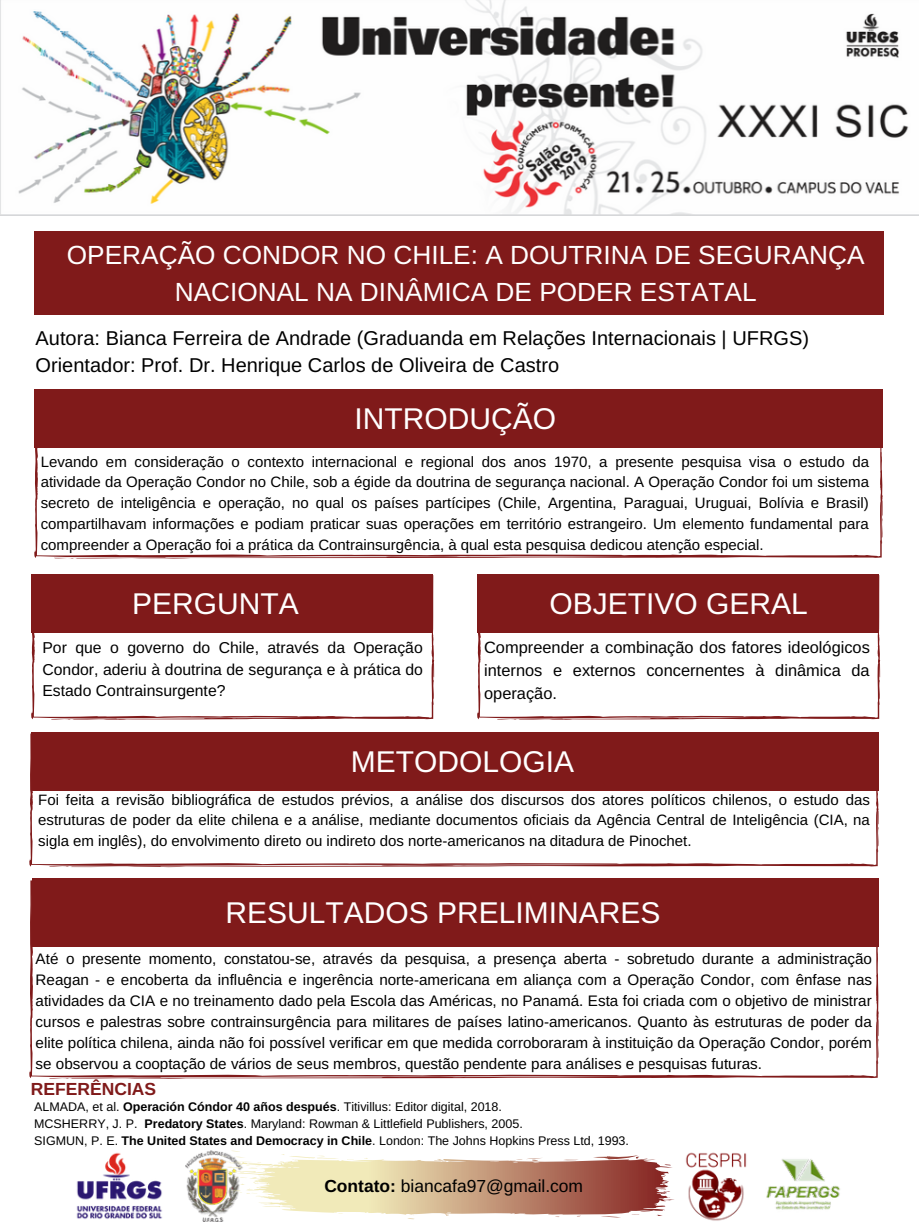
<style>
.page{position:relative;width:919px;height:1226px;background:#fff}
.page>*{position:absolute;margin:0;border:0;box-sizing:border-box;transform-origin:0 0}
.t1{font:30px "Arimo";color:#fff}
.t2{font:26.25px/36.6px "Arimo";color:#fff;text-align:center}
.t3{font:20px/27.2px "Arimo";color:#000}
.t4{font:700 17.5px "Arimo";color:#801a1a}
.t5{font:17.38px "Arimo";color:#000}
.t6{font:16.38px/22.8px "Arimo";color:#000;text-align:justify}
.t7{font:15.75px/21.9px "Arimo";color:#000;text-align:justify}
.t8{font:15.25px/21px "Arimo";color:#000;text-align:justify}
.t9{font:15px/20.8px "Arimo";color:#000;text-align:justify}
.t10{font:12.5px/16.8px "Arimo";color:#000}
.s1{font-weight:700}
</style>
<div class="page">
<img style="left:0;top:0;width:919px;height:216px">
<div style="left:34px;top:232px;width:849px;height:83px;background:#801a1a"></div>
<img style="left:685px;top:1152px;width:62px;height:69px">
<img style="left:766px;top:1159px;width:74px;height:51px">
<img style="left:186px;top:1150px;width:37px;height:70px">
<svg style="left:219px;top:1150px;width:455px;height:69px"></svg>
<img style="left:76px;top:1152px;width:86px;height:67px">
<svg style="left:29px;top:878px;width:850px;height:201px"></svg>
<div style="left:32px;top:878px;width:846px;height:69px;background:#801a1a"></div>
<svg style="left:29px;top:733px;width:850px;height:135px"></svg>
<div style="left:31px;top:732px;width:848px;height:58px;background:#801a1a"></div>
<svg style="left:31px;top:574px;width:403px;height:146px"></svg>
<div style="left:31px;top:574px;width:401px;height:59px;background:#801a1a"></div>
<svg style="left:477px;top:574px;width:403px;height:146px"></svg>
<div style="left:477px;top:574px;width:401px;height:59px;background:#801a1a"></div>
<svg style="left:34px;top:447px;width:848px;height:112px"></svg>
<div style="left:34px;top:389px;width:848px;height:58px;background:#801a1a"></div>
<h2 class="t2" style="left:67px;top:237px;width:799px">OPERAÇÃO CONDOR NO CHILE: A DOUTRINA DE SEGURANÇA<br>NACIONAL NA DINÂMICA DE PODER ESTATAL</h2>
<h3 class="t3" style="left:36px;top:324px;width:775px">Autora: Bianca Ferreira de Andrade (Graduanda em Relações Internacionais | UFRGS)<br>Orientador: Prof. Dr. Henrique Carlos de Oliveira de Castro</h3>
<h1 class="t1" style="left:354px;top:401px;width:203px">INTRODUÇÃO</h1>
<p class="t9" style="left:41px;top:451px;width:830px">Levando em consideração o contexto internacional e regional dos anos 1970, a presente pesquisa visa o estudo da atividade da Operação Condor no Chile, sob a égide da doutrina de segurança nacional. A Operação Condor foi um sistema secreto de inteligência e operação, no qual os países partícipes (Chile, Argentina, Paraguai, Uruguai, Bolívia e Brasil) compartilhavam informações e podiam praticar suas operações em território estrangeiro. Um elemento fundamental para compreender a Operação foi a prática da Contrainsurgência, à qual esta pesquisa dedicou atenção especial.</p>
<h1 class="t1" style="left:132px;top:587px;width:168px">PERGUNTA</h1>
<p class="t7" style="left:42px;top:636px;width:382px">Por que o governo do Chile, através da Operação Condor, aderiu à doutrina de segurança e à prática do Estado Contrainsurgente?</p>
<h1 class="t1" style="left:549px;top:587px;width:260px">OBJETIVO GERAL</h1>
<p class="t6" style="left:484px;top:636px;width:387px">Compreender a combinação dos fatores ideológicos internos e externos concernentes à dinâmica da operação.</p>
<h1 class="t1" style="left:351px;top:744px;width:225px">METODOLOGIA</h1>
<p class="t9" style="left:38px;top:789px;width:833px">Foi feita a revisão bibliográfica de estudos prévios, a análise dos discursos dos atores políticos chilenos, o estudo das estruturas de poder da elite chilena e a análise, mediante documentos oficiais da Agência Central de Inteligência (CIA, na sigla em inglês), do envolvimento direto ou indireto dos norte-americanos na ditadura de Pinochet.</p>
<h1 class="t1" style="left:226px;top:895px;width:436px">RESULTADOS PRELIMINARES</h1>
<p class="t8" style="left:36px;top:947px;width:838px">Até o presente momento, constatou-se, através da pesquisa, a presença aberta - sobretudo durante a administração Reagan - e encoberta da influência e ingerência norte-americana em aliança com a Operação Condor, com ênfase nas atividades da CIA e no treinamento dado pela Escola das Américas, no Panamá. Esta foi criada com o objetivo de ministrar cursos e palestras sobre contrainsurgência para militares de países latino-americanos. Quanto às estruturas de poder da elite política chilena, ainda não foi possível verificar em que medida corroboraram à instituição da Operação Condor, porém se observou a cooptação de vários de seus membros, questão pendente para análises e pesquisas futuras.</p>
<p class="t4" style="left:31px;top:1079px;width:127px">REFERÊNCIAS</p>
<p class="t10" style="left:34px;top:1098px;width:596px">ALMADA, et al. <span class="s1">Operación Cóndor 40 años después</span>. Titivillus: Editor digital, 2018.<br>MCSHERRY, J. P. <span class="s1">Predatory States</span>. Maryland: Rowman &amp; Littlefield Publishers, 2005.<br>SIGMUN, P. E. <span class="s1">The United States and Democracy in Chile</span>. London: The Johns Hopkins Press Ltd, 1993.</p>
<p class="t5" style="left:324px;top:1176px;width:260px"><span class="s1">Contato:</span> biancafa97@gmail.com</p>
</div>
